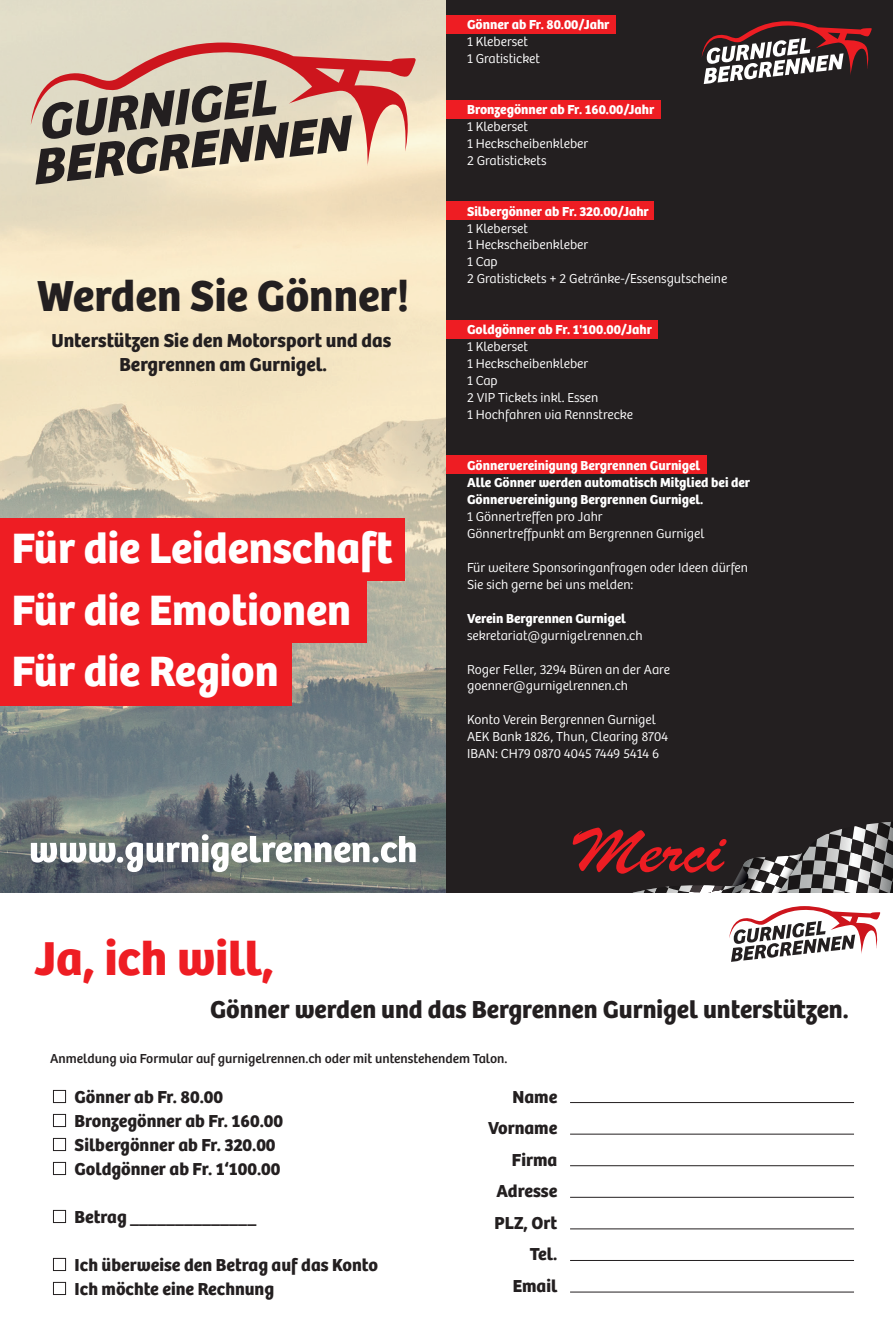
<style>
.page{position:relative;width:893px;height:1340px;background:#fff}
.page>*{position:absolute;margin:0;border:0;box-sizing:border-box;transform-origin:0 0}
.t1{font:67.5px "Brush Script";color:#ee1d23;scale:1.13 1}
.t2{font:700 49.35px "Bree";color:#ee1d23}
.t3{font:700 45px "Bree";color:#231f20}
.t4{font:700 44.1px/61.5px "Bree";color:#fff}
.t5{font:700 25.5px "Bree";color:#231f20}
.t6{font:700 19.5px/23.4px "Bree";color:#231f20;text-align:center}
.t7{font:700 18px/31.5px "Bree";color:#231f20}
.t8{font:300 13.5px/17px "Bree";color:#fff}
.t9{font:700 13.5px/17px "Bree";color:#fff}
.t10{font:13.5px "Bree";color:#231f20}
</style>
<div class="page">
<img style="left:0;top:0;width:446px;height:893px">
<svg style="left:31px;top:43px;width:385px;height:142px;background:#ba9c8d"></svg>
<svg style="left:31px;top:834px;width:338px;height:38px"></svg>
<div style="left:372px;top:856px;width:7px;height:6px;background:#fff;border-radius:50%"></div>
<svg style="left:381px;top:836px;width:35px;height:26px"></svg>
<div style="left:0;top:518px;width:405px;height:62px;background:#ee1d23"></div>
<div style="left:0;top:580px;width:367px;height:63px;background:#ee1d23"></div>
<div style="left:0;top:643px;width:292px;height:63px;background:#ee1d23"></div>
<div style="left:446px;top:0;width:447px;height:893px;background:#231f20"></div>
<svg style="left:702px;top:21px;width:170px;height:63px"></svg>
<div style="left:446px;top:15px;width:169px;height:19px;background:#ee1d23"></div>
<div style="left:446px;top:100px;width:214px;height:18px;background:#ee1d23"></div>
<div style="left:446px;top:201px;width:208px;height:19px;background:#ee1d23"></div>
<div style="left:446px;top:320px;width:212px;height:19px;background:#ee1d23"></div>
<div style="left:446px;top:455px;width:261px;height:19px;background:#ee1d23"></div>
<svg style="left:632px;top:821px;width:261px;height:72px"></svg>
<svg style="left:729px;top:906px;width:151px;height:55px"></svg>
<hr style="left:570px;top:1102px;width:284px;height:1px;background:#231f20">
<hr style="left:570px;top:1133px;width:284px;height:1px;background:#231f20">
<hr style="left:570px;top:1165px;width:284px;height:1px;background:#231f20">
<hr style="left:570px;top:1196px;width:284px;height:1px;background:#231f20">
<hr style="left:570px;top:1228px;width:284px;height:1px;background:#231f20">
<hr style="left:570px;top:1260px;width:284px;height:1px;background:#231f20">
<hr style="left:570px;top:1291px;width:284px;height:1px;background:#231f20">
<div style="left:53px;top:1090px;width:13px;height:12px;border:1px solid #231f20"></div>
<div style="left:53px;top:1114px;width:13px;height:12px;border:1px solid #231f20"></div>
<div style="left:53px;top:1138px;width:13px;height:12px;border:1px solid #231f20"></div>
<div style="left:53px;top:1162px;width:13px;height:12px;border:1px solid #231f20"></div>
<div style="left:53px;top:1209px;width:13px;height:13px;border:1px solid #231f20"></div>
<div style="left:53px;top:1257px;width:13px;height:13px;border:1px solid #231f20"></div>
<div style="left:53px;top:1281px;width:13px;height:13px;border:1px solid #231f20"></div>
<p class="t9" style="left:467px;top:15px;width:144px">Gönner ab Fr. 80.00/Jahr</p>
<p class="t8" style="left:467px;top:32px;width:74px">1 Kleberset<br>1 Gratisticket</p>
<h3 class="t3" style="left:37px;top:260px;width:373px">Werden Sie Gönner!</h3>
<h3 class="t6" style="left:51px;top:327px;width:341px">Unterstützen Sie den Motorsport und das<br>Bergrennen am Gurnigel.</h3>
<h3 class="t4" style="left:12px;top:513px;width:382px">Für die Leidenschaft<br>Für die Emotionen<br>Für die Region</h3>
<p class="t9" style="left:467px;top:100px;width:189px">Bronzegönner ab Fr. 160.00/Jahr</p>
<p class="t8" style="left:467px;top:117px;width:123px">1 Kleberset<br>1 Heckscheibenkleber<br>2 Gratistickets</p>
<p class="t9" style="left:467px;top:201px;width:183px">Silbergönner ab Fr. 320.00/Jahr</p>
<p class="t8" style="left:467px;top:219px;width:262px">1 Kleberset<br>1 Heckscheibenkleber<br>1 Cap<br>2 Gratistickets + 2 Getränke-/Essensgutscheine</p>
<p class="t9" style="left:467px;top:320px;width:186px">Goldgönner ab Fr. 1'100.00/Jahr</p>
<p class="t8" style="left:467px;top:337px;width:167px">1 Kleberset<br>1 Heckscheibenkleber<br>1 Cap<br>2 VIP Tickets inkl. Essen<br>1 Hochfahren via Rennstrecke</p>
<p class="t9" style="left:467px;top:456px;width:285px">Gönnervereinigung Bergrennen Gurnigel<br>Alle Gönner werden automatisch Mitglied bei der<br>Gönnervereinigung Bergrennen Gurnigel.</p>
<p class="t8" style="left:467px;top:507px;width:239px">1 Gönnertre en pro Jahr<br>Gönnertre punkt am Bergrennen Gurnigel</p>
<p class="t8" style="left:467px;top:558px;width:283px">Für weitere Sponsoringanfragen oder Ideen dürfen<br>Sie sich gerne bei uns melden:</p>
<p class="t9" style="left:467px;top:608px;width:160px">Verein Bergrennen Gurnigel</p>
<p class="t8" style="left:467px;top:625px;width:177px">sekretariat@gurnigelrennen.ch</p>
<p class="t8" style="left:467px;top:659px;width:204px">Roger Feller, 3294 Büren an der Aare goenner@gurnigelrennen.ch</p>
<p class="t8" style="left:467px;top:710px;width:203px">Konto Verein Bergrennen Gurnigel<br>AEK Bank 1826, Thun, Clearing 8704<br>IBAN: CH79 0870 4045 7449 5414 6</p>
<h1 class="t1" style="left:576px;top:809px;width:132px">Merci</h1>
<h2 class="t2" style="left:34px;top:918px;width:241px">Ja, ich will,</h2>
<h3 class="t5" style="left:210px;top:989px;width:640px">Gönner werden und das Bergrennen Gurnigel unterstützen.</h3>
<p class="t10" style="left:50px;top:1047px;width:459px">Anmeldung via Formular auf gurnigelrennen.ch oder mit untenstehendem Talon.</p>
<h3 class="t7" style="left:75px;top:1082px;width:210px;line-height:24px">Gönner ab Fr. 80.00<br>Bronzegönner ab Fr. 160.00<br>Silbergönner ab Fr. 320.00<br>Goldgönner ab Fr. 1‘100.00</h3>
<h3 class="t7" style="left:75px;top:1199px;width:183px">Betrag ______________</h3>
<h3 class="t7" style="left:75px;top:1250px;width:305px;line-height:24px">Ich überweise den Betrag auf das Konto<br>Ich möchte eine Rechnung</h3>
<h3 class="t7" style="left:488px;top:1079px;width:71px;text-align:right">Name<br>Vorname<br>Firma<br>Adresse<br>PLZ, Ort<br>Tel.<br>Email</h3>
</div>
